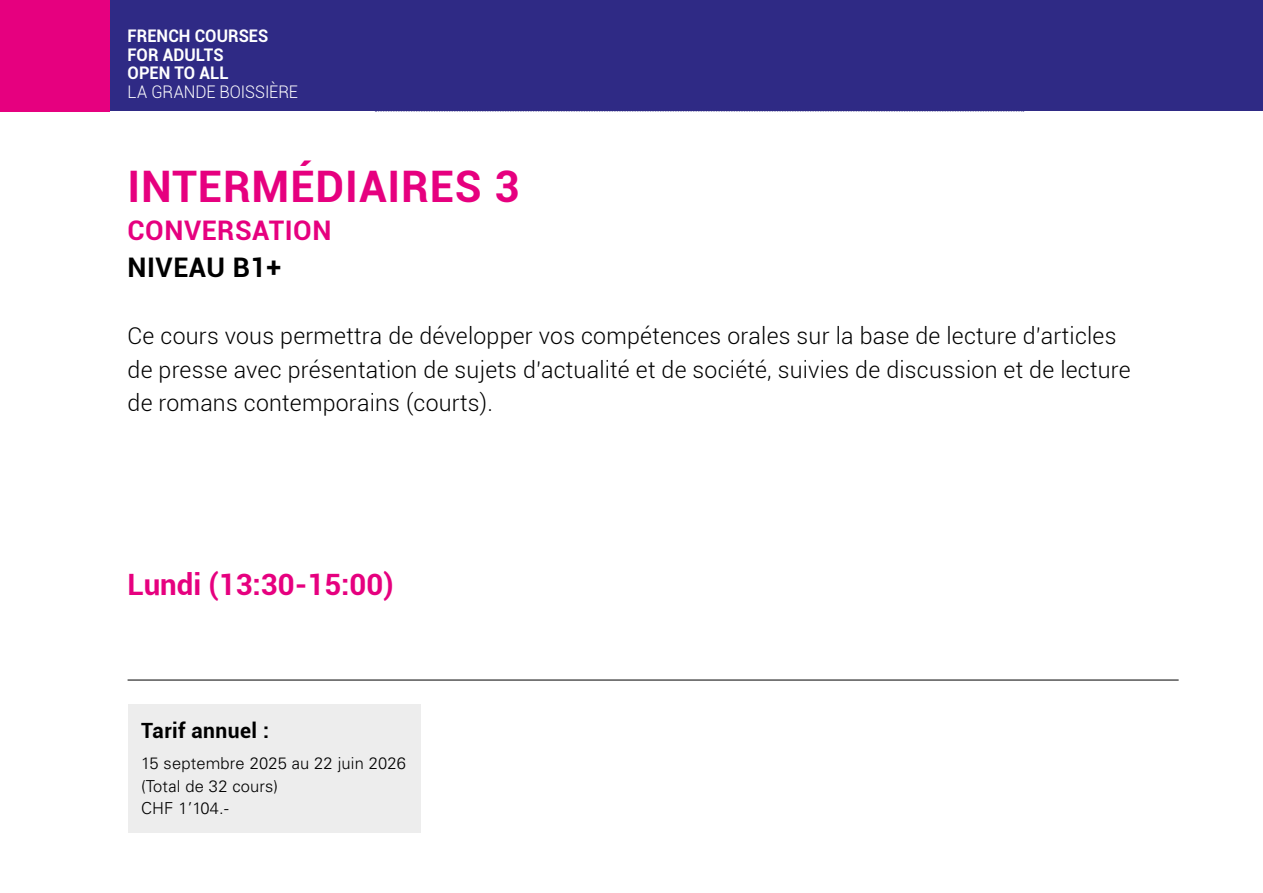
<style>
.page{position:relative;width:1263px;height:893px;background:#fff}
.page>*{position:absolute;margin:0;border:0;box-sizing:border-box;transform-origin:0 0}
.t1{font:700 43.5px "Roboto";letter-spacing:.02em;color:#e6007f}
.t2{font:700 29.4px "Roboto";color:#e6007f}
.t3{font:700 27px "Roboto";letter-spacing:.02em;color:#e6007f}
.t4{font:700 27px "Roboto";letter-spacing:.02em;color:#000}
.t5{font:300 23.1px/33.6px "Roboto";letter-spacing:.01em;color:#000}
.t6{font:700 21px "Roboto";letter-spacing:.02em;color:#000}
.t7{font:700 17.4px/18.6px "Roboto";letter-spacing:.005em;color:#fff;scale:.95 1}
.t8{font:300 17.4px "Roboto";letter-spacing:-.01em;color:#fff;scale:.95 1}
.t9{font:300 16.5px/22.5px "Univers LT Std";letter-spacing:.01em;color:#000}
</style>
<div class="page">
<svg style="left:375px;top:111px;width:649px;height:1px"></svg>
<div style="left:128px;top:704px;width:293px;height:129px;background:#ededed"></div>
<hr style="left:128px;top:680px;width:1051px;height:1px;background:#000">
<div style="left:0;top:0;width:1263px;height:111px;background:#2f2a85"></div>
<div style="left:0;top:0;width:110px;height:111px;background:#e6007f"></div>
<p class="t7" style="left:128px;top:26px;width:150px">FRENCH COURSES<br>FOR ADULTS<br>OPEN TO ALL</p>
<p class="t8" style="left:128px;top:80px;width:181px">LA GRANDE BOISSIÈRE</p>
<h1 class="t1" style="left:128px;top:156px;width:393px">INTERMÉDIAIRES 3</h1>
<p class="t3" style="left:128px;top:211px;width:205px">CONVERSATION</p>
<p class="t4" style="left:128px;top:248px;width:155px">NIVEAU B1+</p>
<p class="t5" style="left:128px;top:318px;width:1004px">Ce cours vous permettra de développer vos compétences orales sur la base de lecture d’articles de presse avec présentation de sujets d’actualité et de société, suivies de discussion et de lecture de romans contemporains (courts).</p>
<p class="t2" style="left:128px;top:564px;width:267px">Lundi (13:30-15:00)</p>
<p class="t6" style="left:141px;top:716px;width:130px">Tarif annuel :</p>
<p class="t9" style="left:141px;top:752px;width:266px">15 septembre 2025 au 22 juin 2026 (Total de 32 cours)<br>CHF 1’104.-</p>
</div>
